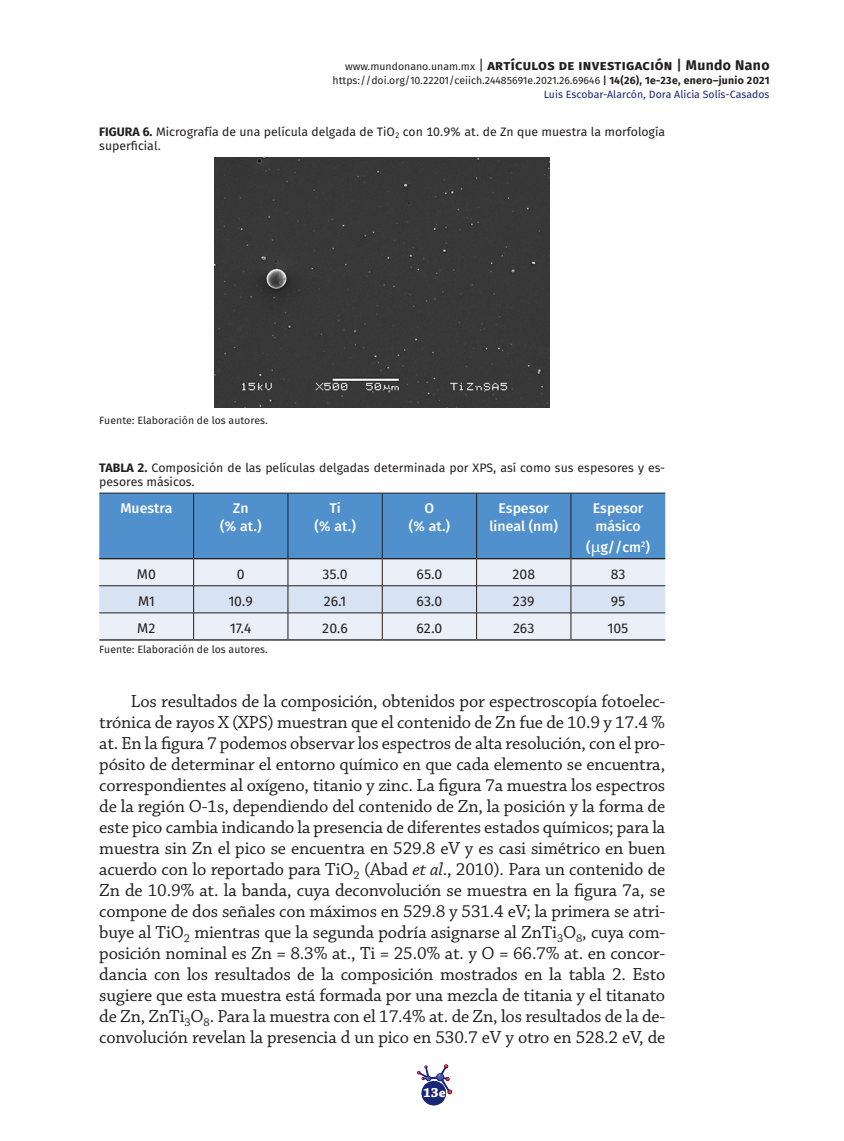
<style>
.page{position:relative;width:844px;height:1141px;background:#fff}
.page>*{position:absolute;margin:0;border:0;box-sizing:border-box;transform-origin:0 0}
.Body_Text{font:18.38px/21px "Chaparral Pro";letter-spacing:-.01em;color:#231f20;text-align:justify}
.Tabla{font:14px/17.5px "Fira Sans OT Medium";color:#fff;text-align:center}
.t1{font:700 14px "Fira Sans OT";letter-spacing:.025em;color:#231f20}
.Tabla-2{font:14px "Fira Sans OT";color:#231f20}
.t2{font:700 14px "Chaparral Pro";color:#fff}
.Pie_Figura{font:12.25px/14px "Fira Sans OT";color:#231f20}
.Tabla-3{font:10.5px/14px "Fira Sans OT";color:#231f20;text-align:right}
.s1{font-weight:400;font-size:10.5px}
.s2{font-weight:400}
.s3{font-family:"Fira Sans OT Medium";font-weight:400}
.s4{font-family:"Fira Sans OT Medium"}
.s5{font-weight:700}
.s6{color:#192575}
.s7{font-family:"Chaparral Pro";font-size:18.38px}
.s8{font-style:italic}
</style>
<div class="page">
<svg style="left:417px;top:1065px;width:34px;height:40px"></svg>
<div style="left:421px;top:1081px;width:25px;height:24px;background:#192575;border-radius:50%"></div>
<svg style="left:99px;top:494px;width:566px;height:145px;background:#9ebede"></svg>
<hr style="left:99px;top:558px;width:94px;height:1px;background:#231f20">
<hr style="left:193px;top:558px;width:95px;height:1px;background:#231f20">
<hr style="left:288px;top:558px;width:94px;height:1px;background:#231f20">
<hr style="left:382px;top:558px;width:94px;height:1px;background:#231f20">
<hr style="left:476px;top:558px;width:94px;height:1px;background:#231f20">
<hr style="left:570px;top:558px;width:95px;height:1px;background:#231f20">
<hr style="left:99px;top:639px;width:94px;height:2px;background:#231f20">
<hr style="left:193px;top:639px;width:95px;height:2px;background:#231f20">
<hr style="left:288px;top:639px;width:94px;height:2px;background:#231f20">
<hr style="left:382px;top:639px;width:94px;height:2px;background:#231f20">
<hr style="left:476px;top:639px;width:94px;height:2px;background:#231f20">
<hr style="left:570px;top:639px;width:95px;height:2px;background:#231f20">
<hr style="left:99px;top:493px;width:94px;height:1px;background:#231f20">
<hr style="left:193px;top:493px;width:95px;height:1px;background:#231f20">
<hr style="left:288px;top:493px;width:94px;height:1px;background:#231f20">
<hr style="left:382px;top:493px;width:94px;height:1px;background:#231f20">
<hr style="left:476px;top:493px;width:94px;height:1px;background:#231f20">
<hr style="left:570px;top:493px;width:95px;height:1px;background:#231f20">
<div style="left:215px;top:157px;width:334px;height:251px;background:#383838"></div>
<p class="t1" style="left:345px;top:55px;width:426px"><span class="s1">www.mundonano.unam.mx</span> <span class="s2">|</span> artículos de investigación <span class="s3">|</span> Mundo Nano</p>
<p class="Tabla-3" style="left:332px;top:74px;width:438px">https://doi.org/10.22201/ceiich.24485691e.2021.26.69646 <span class="s4">|</span> <span class="s5">14(26), 1e-23e, enero–junio 2021<br></span><span class="s6">Luis Escobar-Alarcón, Dora Alicia Solís-Casados</span></p>
<p class="Pie_Figura" style="left:99px;top:125px;width:567px"><span class="s5">FIGURA 6.</span> Micrografía de una película delgada de TiO<sub>2</sub> con 10.9% at. de Zn que muestra la morfología superficial.</p>
<p class="Tabla-3" style="left:99px;top:414px;width:170px">Fuente: Elaboración de los autores.</p>
<p class="Pie_Figura" style="left:99px;top:462px;width:567px"><span class="s5">TABLA 2.</span> Composición de las películas delgadas determinada por XPS, así como sus espesores y es&shy;pesores másicos.</p>
<p class="Tabla" style="left:120px;top:501px;width:53px">Muestra</p>
<p class="Tabla" style="left:233px;top:501px;width:17px">Zn</p>
<p class="Tabla" style="left:220px;top:518px;width:43px">(% at.)</p>
<p class="Tabla" style="left:329px;top:501px;width:13px">Ti</p>
<p class="Tabla" style="left:314px;top:518px;width:43px">(% at.)</p>
<p class="Tabla" style="left:424px;top:501px;width:11px">O</p>
<p class="Tabla" style="left:408px;top:518px;width:43px">(% at.)</p>
<p class="Tabla" style="left:489px;top:501px;width:70px">Espesor lineal (nm)</p>
<p class="Tabla" style="left:592px;top:501px;width:52px;text-align:left">Espesor másico</p>
<p class="Tabla" style="left:586px;top:539px;width:65px">(<span class="s7">µ</span>g//cm<sup>2</sup>)</p>
<p class="Tabla-2" style="left:137px;top:564px;width:20px">M0</p>
<p class="Tabla-2" style="left:237px;top:564px;width:9px">0</p>
<p class="Tabla-2" style="left:322px;top:564px;width:27px">35.0</p>
<p class="Tabla-2" style="left:416px;top:564px;width:27px">65.0</p>
<p class="Tabla-2" style="left:512px;top:564px;width:24px">208</p>
<p class="Tabla-2" style="left:610px;top:564px;width:16px">83</p>
<p class="Tabla-2" style="left:138px;top:591px;width:18px">M1</p>
<p class="Tabla-2" style="left:229px;top:591px;width:26px">10.9</p>
<p class="Tabla-2" style="left:324px;top:591px;width:24px">26.1</p>
<p class="Tabla-2" style="left:416px;top:591px;width:27px">63.0</p>
<p class="Tabla-2" style="left:513px;top:591px;width:23px">239</p>
<p class="Tabla-2" style="left:610px;top:591px;width:16px">95</p>
<p class="Tabla-2" style="left:137px;top:618px;width:20px">M2</p>
<p class="Tabla-2" style="left:230px;top:618px;width:23px">17.4</p>
<p class="Tabla-2" style="left:322px;top:618px;width:27px">20.6</p>
<p class="Tabla-2" style="left:416px;top:618px;width:27px">62.0</p>
<p class="Tabla-2" style="left:513px;top:618px;width:23px">263</p>
<p class="Tabla-2" style="left:607px;top:618px;width:22px">105</p>
<p class="Tabla-3" style="left:99px;top:643px;width:170px">Fuente: Elaboración de los autores.</p>
<p class="Body_Text" style="left:99px;top:691px;width:567px;text-indent:32px">Los resultados de la composición, obtenidos por espectroscopía fotoelec&shy;trónica de rayos X (XPS) muestran que el contenido de Zn fue de 10.9 y 17.4 % at. En la figura 7 podemos observar los espectros de alta resolución, con el pro&shy;pósito de determinar el entorno químico en que cada elemento se encuentra, correspondientes al oxígeno, titanio y zinc. La figura 7a muestra los espectros de la región O-1s, dependiendo del contenido de Zn, la posición y la forma de este pico cambia indicando la presencia de diferentes estados químicos; para la muestra sin Zn el pico se encuentra en 529.8 eV y es casi simétrico en buen acuerdo con lo reportado para TiO<sub>2</sub> (Abad <span class="s8">et al</span>., 2010). Para un contenido de Zn de 10.9% at. la banda, cuya deconvolución se muestra en la figura 7a, se compone de dos señales con máximos en 529.8 y 531.4 eV; la primera se atri&shy;buye al TiO<sub>2</sub> mientras que la segunda podría asignarse al ZnTi<sub>3</sub>O<sub>8</sub>, cuya com&shy;posición nominal es Zn = 8.3% at., Ti = 25.0% at. y O = 66.7% at. en concor&shy;dancia con los resultados de la composición mostrados en la tabla 2. Esto sugiere que esta muestra está formada por una mezcla de titania y el titanato de Zn, ZnTi<sub>3</sub>O<sub>8</sub>. Para la muestra con el 17.4% at. de Zn, los resultados de la de&shy;convolución revelan la presencia d un pico en 530.7 eV y otro en 528.2 eV, de</p>
<p class="t2" style="left:423px;top:1085px;width:24px">13e</p>
</div>
